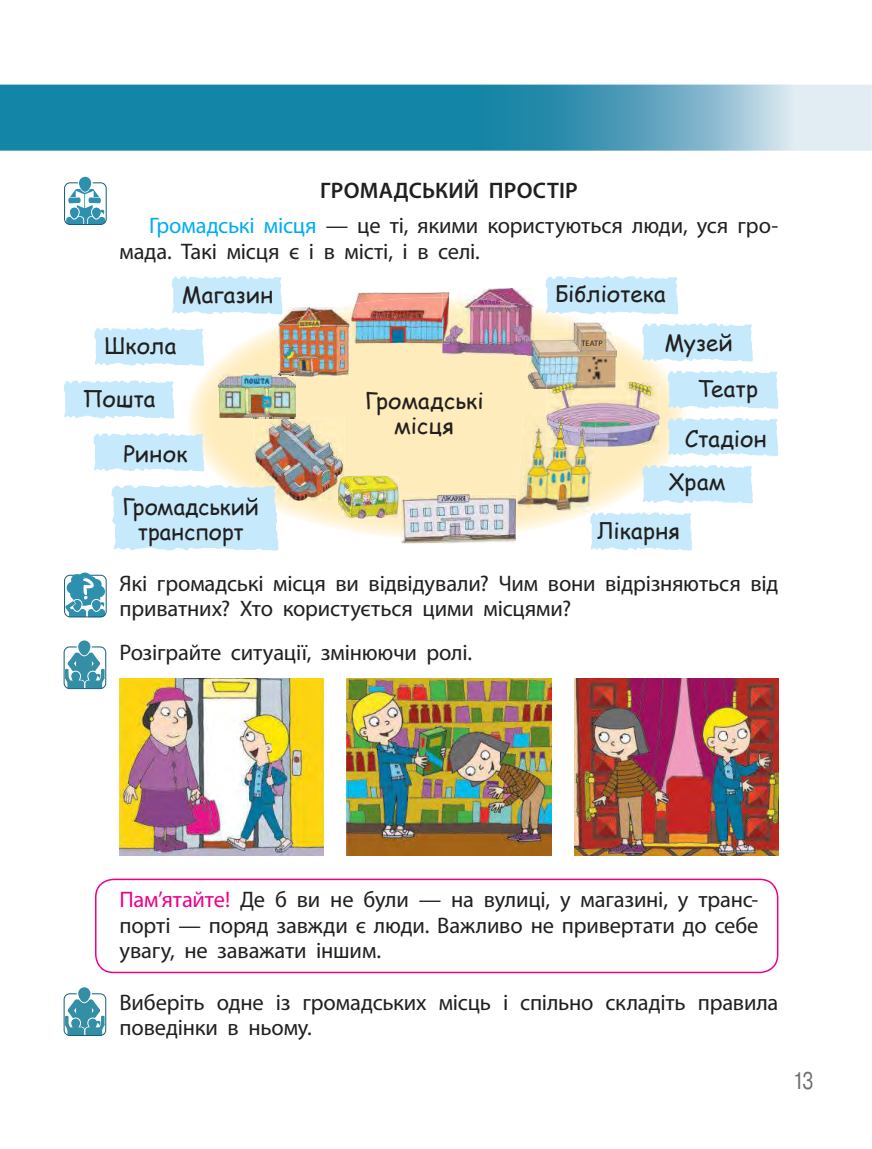
<style>
.page{position:relative;width:872px;height:1149px;background:#fff}
.page>*{position:absolute;margin:0;border:0;box-sizing:border-box;transform-origin:0 0}
.t1{font:24px "Pragmatica C";color:#6d6e70;scale:.8 1}
.t2{font:22.5px/25.5px "Myriad Pro";letter-spacing:-.005em;color:#221f1f}
.t3{font:22.5px/25.5px "Comic Sans MS";color:#221f1f;text-align:center}
.t4{font:7.95px "Myriad Pro";letter-spacing:.025em;color:#221f1f}
.s1{font-weight:600}
.s2{color:#00adef}
.s3{color:#ec008b}
</style>
<div class="page">
<img style="left:0;top:85px;width:871px;height:66px">
<img style="left:188px;top:305px;width:497px;height:232px">
<img style="left:356px;top:292px;width:86px;height:5px">
<img style="left:351px;top:297px;width:91px;height:46px">
<div style="left:64px;top:574px;width:43px;height:43px;border:1px solid #135f77;border-radius:6px"></div>
<svg style="left:64px;top:572px;width:41px;height:46px"></svg>
<div style="left:64px;top:182px;width:43px;height:43px;border:1px solid #135f77;border-radius:6px"></div>
<svg style="left:66px;top:177px;width:39px;height:48px"></svg>
<div style="left:78px;top:640px;width:12px;height:15px;background:#348ea5;border-radius:6px"></div>
<svg style="left:65px;top:652px;width:40px;height:36px"></svg>
<div style="left:64px;top:646px;width:42px;height:43px;border:1px solid #135f77;border-radius:6px"></div>
<svg style="left:64px;top:993px;width:42px;height:42px"></svg>
<svg style="left:78px;top:986px;width:12px;height:15px"></svg>
<svg style="left:65px;top:998px;width:40px;height:37px"></svg>
<div style="left:64px;top:992px;width:42px;height:43px;border:1px solid #135f77;border-radius:6px"></div>
<img style="left:449px;top:288px;width:77px;height:9px">
<img style="left:442px;top:297px;width:92px;height:58px">
<svg style="left:442px;top:292px;width:7px;height:5px"></svg>
<img style="left:278px;top:307px;width:71px;height:69px">
<svg style="left:172px;top:276px;width:111px;height:39px;background:#ccecfb"></svg>
<img style="left:218px;top:373px;width:78px;height:45px">
<img style="left:278px;top:373px;width:18px;height:3px">
<img style="left:527px;top:322px;width:90px;height:67px">
<img style="left:527px;top:322px;width:7px;height:33px">
<img style="left:586px;top:357px;width:22px;height:24px">
<img style="left:338px;top:475px;width:60px;height:43px">
<svg style="left:95px;top:878px;width:683px;height:94px"></svg>
<img style="left:347px;top:678px;width:204px;height:177px">
<img style="left:574px;top:678px;width:204px;height:177px">
<img style="left:119px;top:678px;width:205px;height:177px">
<svg style="left:642px;top:323px;width:111px;height:39px;background:#ccecfb"></svg>
<svg style="left:667px;top:370px;width:112px;height:39px;background:#cdecfa"></svg>
<svg style="left:590px;top:512px;width:102px;height:39px;background:#ccecfb"></svg>
<svg style="left:642px;top:465px;width:111px;height:39px;background:#ccecfa"></svg>
<svg style="left:667px;top:418px;width:112px;height:38px;background:#cbebfa"></svg>
<svg style="left:93px;top:433px;width:112px;height:39px;background:#cdecfa"></svg>
<svg style="left:94px;top:327px;width:111px;height:39px;background:#ccecfb"></svg>
<svg style="left:545px;top:276px;width:134px;height:39px;background:#ccecfb"></svg>
<svg style="left:64px;top:380px;width:111px;height:39px;background:#ccecfb"></svg>
<img style="left:401px;top:539px;width:115px;height:4px">
<img style="left:401px;top:494px;width:115px;height:45px">
<img style="left:546px;top:381px;width:113px;height:65px">
<img style="left:546px;top:381px;width:71px;height:8px">
<img style="left:517px;top:413px;width:77px;height:99px">
<img style="left:546px;top:415px;width:50px;height:31px">
<img style="left:253px;top:417px;width:91px;height:83px">
<img style="left:253px;top:417px;width:43px;height:1px">
<img style="left:338px;top:475px;width:6px;height:25px">
<svg style="left:111px;top:485px;width:168px;height:66px;background:#caebfa"></svg>
<p class="t2" style="left:149px;top:174px;width:630px;line-height:34.8px;text-indent:171px"><span class="s1">ГРОМАДСЬКИЙ ПРОСТІР<br></span><span class="s2">Громадські місця</span> — це ті, якими користуються люди, уся гро-</p>
<p class="t2" style="left:119px;top:239px;width:362px">мада. Такі місця є і в місті, і в селі.</p>
<p class="t3" style="left:182px;top:281px;width:93px">Магазин</p>
<p class="t3" style="left:555px;top:281px;width:112px">Бібліотека</p>
<p class="t3" style="left:105px;top:332px;width:73px">Школа</p>
<p class="t3" style="left:83px;top:385px;width:74px">Пошта</p>
<p class="t3" style="left:123px;top:440px;width:66px">Ринок</p>
<p class="t3" style="left:122px;top:493px;width:138px">Громадський транспорт</p>
<p class="t3" style="left:365px;top:387px;width:120px">Громадські місця</p>
<p class="t4" style="left:581px;top:339px;width:23px">ТЕАТР</p>
<p class="t3" style="left:697px;top:319px;width:62px;line-height:46.2px;text-align:left;text-indent:-33px">Музей<br>Театр</p>
<p class="t3" style="left:685px;top:425px;width:83px">Стадіон</p>
<p class="t3" style="left:668px;top:468px;width:59px">Храм</p>
<p class="t3" style="left:597px;top:517px;width:84px">Лікарня</p>
<p class="t2" style="left:119px;top:571px;width:660px">Які громадські місця ви відвідували? Чим вони відрізняються від приватних? Хто користується цими місцями?</p>
<p class="t2" style="left:119px;top:640px;width:354px">Розіграйте ситуації, змінюючи ролі.</p>
<p class="t2" style="left:119px;top:887px;width:640px;text-align:justify"><span class="s3">Пам’ятайте!</span> Де б ви не були — на вулиці, у магазині, у транс&shy;порті — поряд завжди є люди. Важливо не привертати до себе увагу, не заважати іншим.</p>
<p class="t2" style="left:119px;top:989px;width:660px">Виберіть одне із громадських місць і спільно складіть правила поведінки в ньому.</p>
<p class="t1" style="left:792px;top:1070px;width:28px">13</p>
</div>
